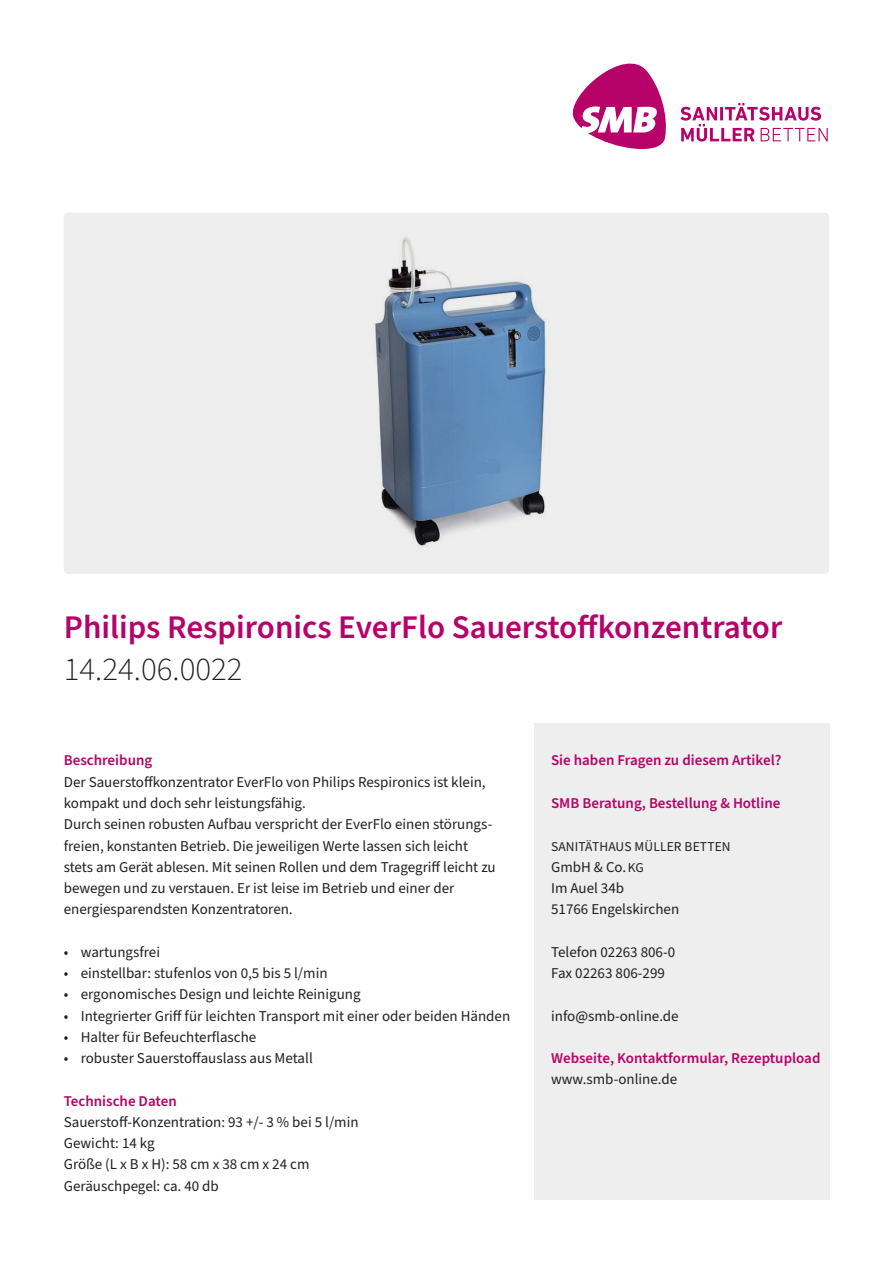
<style>
.page{position:relative;width:893px;height:1263px;background:#fff}
.page>*{position:absolute;margin:0;border:0;box-sizing:border-box;transform-origin:0 0}
._01_H1{font:600 33px "Source Sans Pro";color:#b70369}
._01_H2{font:300 33px "Source Sans Pro";color:#231f20}
._02_G1{font:15px/21.3px "Source Sans Pro";color:#231f20}
._02_G1-2{font:600 15px "Source Sans Pro";color:#b70369}
._02_G1-3{font:13.5px "Source Sans Pro";letter-spacing:.01em;color:#231f20}
.s1{font-size:13.5px}
</style>
<div class="page">
<div style="left:534px;top:723px;width:295px;height:476px;background:#eeeeef"></div>
<svg style="left:572px;top:63px;width:94px;height:86px"></svg>
<svg style="left:680px;top:103px;width:148px;height:39px"></svg>
<div style="left:64px;top:213px;width:765px;height:361px;background:#eeeeef;border-radius:4px"></div>
<img style="left:374px;top:237px;width:176px;height:310px">
<p class="_01_H1" style="left:64px;top:605px;width:720px">Philips Respironics EverFlo Sauerstoffkonzentrator</p>
<p class="_01_H2" style="left:64px;top:647px;width:180px">14.24.06.0022</p>
<p class="_02_G1-2" style="left:64px;top:750px;width:90px">Beschreibung</p>
<p class="_02_G1" style="left:64px;top:771px;width:433px">Der Sauerstoffkonzentrator EverFlo von Philips Respironics ist klein, kompakt und doch sehr leistungsfähig.<br>Durch seinen robusten Aufbau verspricht der EverFlo einen störungs&shy;freien, konstanten Betrieb. Die jeweiligen Werte lassen sich leicht stets am Gerät ablesen. Mit seinen Rollen und dem Tragegriff leicht zu bewegen und zu verstauen. Er ist leise im Betrieb und einer der energiesparendsten Konzentratoren.</p>
<p class="_02_G1" style="left:64px;top:942px;width:98px">• wartungsfrei</p>
<p class="_02_G1" style="left:64px;top:963px;width:265px">• einstellbar: stufenlos von 0,5 bis 5 l/min</p>
<p class="_02_G1" style="left:64px;top:984px;width:298px">• ergonomisches Design und leichte Reinigung</p>
<p class="_02_G1" style="left:64px;top:1005px;width:448px">• Integrierter Griff für leichten Transport mit einer oder beiden Händen</p>
<p class="_02_G1" style="left:64px;top:1027px;width:194px">• Halter für Befeuchterflasche</p>
<p class="_02_G1" style="left:64px;top:1048px;width:251px">• robuster Sauerstoffauslass aus Metall</p>
<p class="_02_G1-2" style="left:64px;top:1091px;width:114px">Technische Daten</p>
<p class="_02_G1" style="left:64px;top:1112px;width:296px">Sauerstoff-Konzentration: 93 +/- 3 % bei 5 l/min<br>Gewicht: 14 kg<br>Größe (L x B x H): 58 cm x 38 cm x 24 cm<br>Geräuschpegel: ca. 40 db</p>
<p class="_02_G1-2" style="left:551px;top:750px;width:232px">Sie haben Fragen zu diesem Artikel?</p>
<p class="_02_G1-2" style="left:551px;top:793px;width:231px">SMB Beratung, Bestellung &amp; Hotline</p>
<p class="_02_G1-3" style="left:551px;top:837px;width:181px">SANITÄTHAUS MÜLLER BETTEN</p>
<p class="_02_G1" style="left:551px;top:857px;width:130px">GmbH &amp; Co. <span class="s1">KG<br></span>Im Auel 34b<br>51766 Engelskirchen</p>
<p class="_02_G1" style="left:551px;top:942px;width:126px">Telefon 02263 806-0</p>
<p class="_02_G1" style="left:551px;top:963px;width:115px">Fax 02263 806-299</p>
<p class="_02_G1" style="left:551px;top:1005px;width:129px">info@smb-online.de</p>
<p class="_02_G1-2" style="left:551px;top:1048px;width:271px">Webseite, Kontaktformular, Rezeptupload</p>
<p class="_02_G1" style="left:551px;top:1069px;width:128px">www.smb-online.de</p>
</div>
